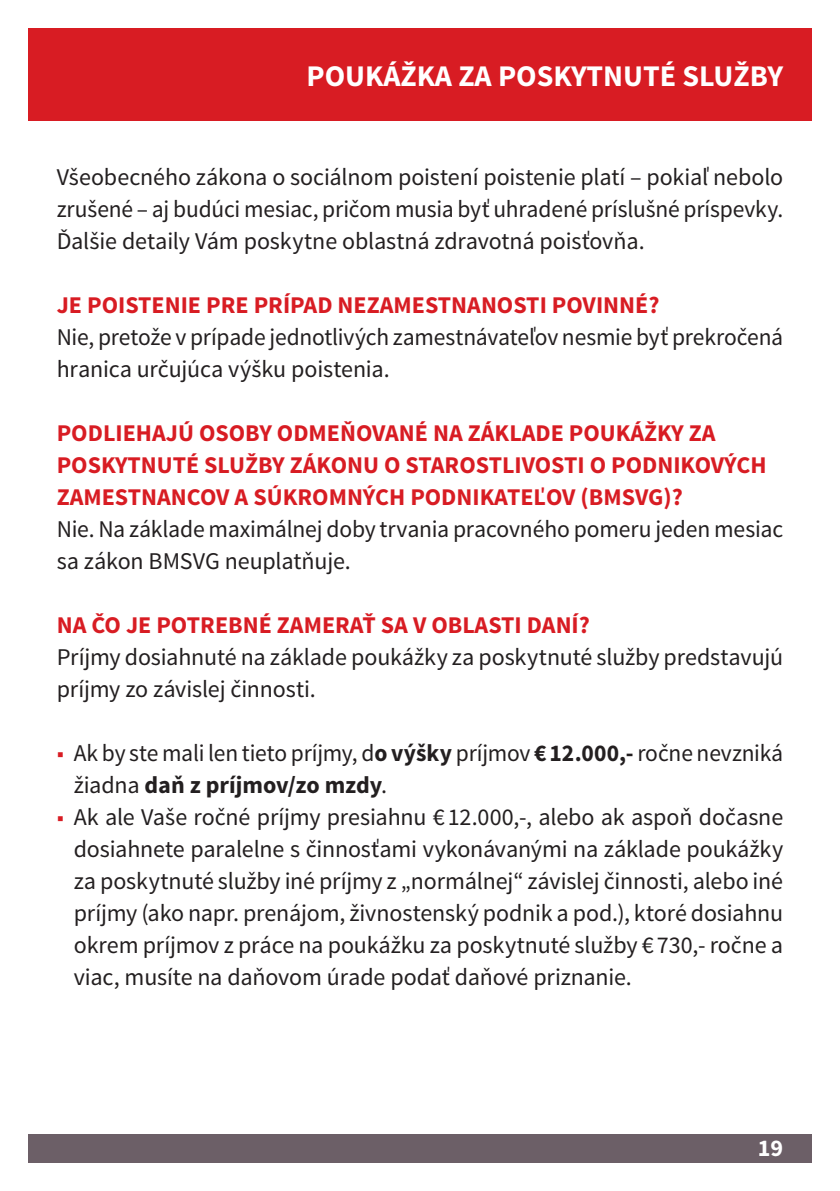
<style>
.page{position:relative;width:840px;height:1191px;background:#fff}
.page>*{position:absolute;margin:0;border:0;box-sizing:border-box;transform-origin:0 0}
.t1{font:700 30px "Source Sans Pro";color:#fff}
.Fliesstext{font:24px/32px "Source Sans Pro";letter-spacing:-.005em;color:#231f20}
.Überschrift_2_Ebene{font:700 24px/32px "Source Sans Pro";color:#d81c23}
.t2{font:700 24px "Source Sans Pro";color:#fff}
.s1{color:#d81c23}
.s2{font-weight:700}
</style>
<div class="page">
<div style="left:28px;top:1134px;width:783px;height:28px;background:#6c5f67"></div>
<div style="left:28px;top:28px;width:783px;height:93px;background:#d81c23"></div>
<p class="t1" style="left:306px;top:57px;width:478px">POUKÁŽKA ZA POSKYTNUTÉ SLUŽBY</p>
<p class="Fliesstext" style="left:57px;top:161px;width:727px;text-align:justify">Všeobecného zákona o sociálnom poistení poistenie platí – pokiaľ nebolo zrušené – aj budúci mesiac, pričom musia byť uhradené príslušné príspevky.<br>Ďalšie detaily Vám poskytne oblastná zdravotná poisťovňa.</p>
<p class="Überschrift_2_Ebene" style="left:57px;top:290px;width:604px">JE POISTENIE PRE PRÍPAD NEZAMESTNANOSTI POVINNÉ?</p>
<p class="Fliesstext" style="left:57px;top:321px;width:727px">Nie, pretože v prípade jednotlivých zamestnávateľov nesmie byť prekročená hranica určujúca výšku poistenia.</p>
<p class="Überschrift_2_Ebene" style="left:57px;top:418px;width:711px">PODLIEHAJÚ OSOBY ODMEŇOVANÉ NA ZÁKLADE POUKÁŽKY ZA<br>POSKYTNUTÉ SLUŽBY ZÁKONU O STAROSTLIVOSTI O PODNIKOVÝCH<br>ZAMESTNANCOV A SÚKROMNÝCH PODNIKATEĽOV (BMSVG)?</p>
<p class="Fliesstext" style="left:57px;top:513px;width:727px">Nie. Na základe maximálnej doby trvania pracovného pomeru jeden mesiac sa zákon BMSVG neuplatňuje.</p>
<p class="Überschrift_2_Ebene" style="left:57px;top:610px;width:534px">NA ČO JE POTREBNÉ ZAMERAŤ SA V OBLASTI DANÍ?</p>
<p class="Fliesstext" style="left:57px;top:641px;width:727px">Príjmy dosiahnuté na základe poukážky za poskytnuté služby predstavujú príjmy zo závislej činnosti.</p>
<p class="Fliesstext" style="left:74px;top:737px;width:710px;text-indent:-17px"><span class="s1">■</span> Ak by ste mali len tieto príjmy, d<span class="s2">o výšky</span> príjmov <span class="s2">€12.000,-</span> ročne nevzniká žiadna <span class="s2">daň z príjmov/zo mzdy</span>.</p>
<p class="Fliesstext" style="left:74px;top:801px;width:710px;text-align:justify;text-indent:-17px"><span class="s1">■</span> Ak ale Vaše ročné príjmy presiahnu €12.000,-, alebo ak aspoň dočasne dosiahnete paralelne s činnosťami vykonávanými na základe poukážky za poskytnuté služby iné príjmy z „normálnej“ závislej činnosti, alebo iné príjmy (ako napr. prenájom, živnostenský podnik a pod.), ktoré dosiahnu okrem príjmov z práce na poukážku za poskytnuté služby € 730,- ročne a viac, musíte na daňovom úrade podať daňové priznanie.</p>
<p class="t2" style="left:757px;top:1132px;width:27px">19</p>
</div>
